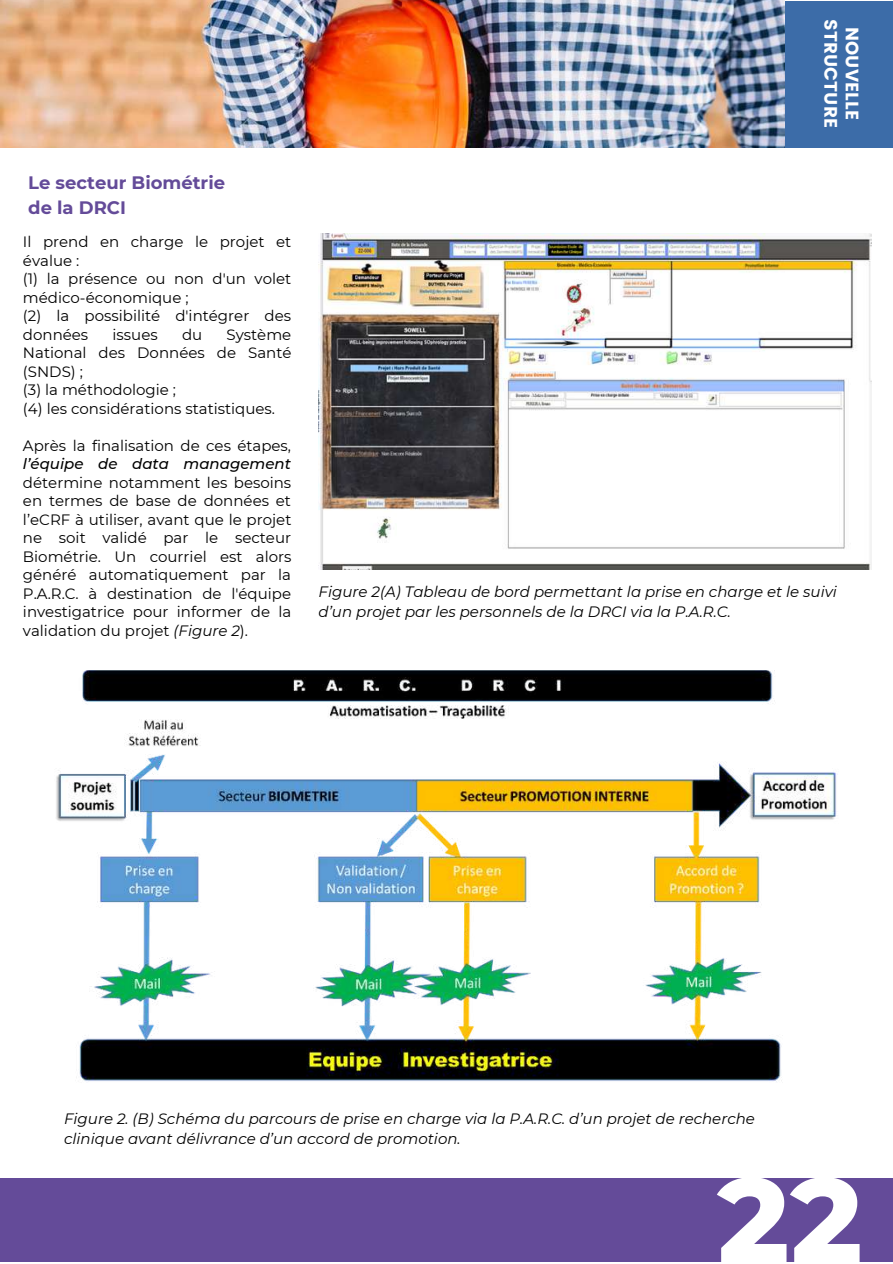
<style>
.page{position:relative;width:893px;height:1264px;background:#fff}
.page>*{position:absolute;margin:0;border:0;box-sizing:border-box;transform-origin:0 0}
.t1{font:800 119.85px "Montserrat";color:#fff}
.t2{font:700 18px/24.8px "Montserrat";color:#644b99}
.t3{font:18px/21.3px "Poppins";letter-spacing:.01em;color:#fff;text-align:center}
.t4{font:15px/18.5px "Montserrat";color:#000}
.t5{font:italic 15px/20.2px "Montserrat";color:#000}
.t6{font:italic 500 15px "Montserrat";color:#000}
.s1{font-style:italic}
</style>
<div class="page">
<div style="left:0;top:1178px;width:892px;height:83px;background:#644b99"></div>
<img style="left:56px;top:670px;width:782px;height:412px">
<img style="left:318px;top:233px;width:553px;height:336px">
<div style="left:0;top:1px;width:892px;height:146px;background:#3c6ca8"></div>
<img style="left:0;top:0;width:784px;height:147px">
<p class="t2" style="left:28px;top:170px;width:198px">Le secteur Biométrie de la DRCI</p>
<p class="t4" style="left:23px;top:232px;width:270px">Il prend en charge le projet et évalue :<br>(1) la présence ou non d'un volet médico-économique ;<br>(2) la possibilité d'intégrer des données</p>
<p class="t4" style="left:112px;top:325px;width:47px">issues</p>
<p class="t4" style="left:182px;top:325px;width:22px">du</p>
<p class="t4" style="left:23px;top:325px;width:270px;text-indent:203px">Système<br>National des Données de Santé (SNDS) ;<br>(3) la méthodologie ;<br>(4) les considérations statistiques.</p>
<p class="t4" style="left:23px;top:436px;width:270px">Après la finalisation de ces étapes,</p>
<p class="t6" style="left:23px;top:454px;width:269px">l’équipe de data management</p>
<p class="t4" style="left:23px;top:473px;width:270px;text-align:justify">détermine notamment les besoins en termes de base de données et l’eCRF à utiliser, avant que le projet ne soit validé par le secteur Biométrie. Un courriel est alors généré automatiquement par la P.A.R.C. à destination de l'équipe investigatrice pour informer de la validation du projet <span class="s1">(Figure 2</span>).</p>
<p class="t3" style="left:862px;top:19px;width:111px;rotate:90deg">NOUVELLE<br>STRUCTURE</p>
<p class="t5" style="left:318px;top:581px;width:520px">Figure 2(A) Tableau de bord permettant la prise en charge et le suivi d’un projet par les personnels de la DRCI via la P.A.R.C.</p>
<p class="t5" style="left:64px;top:1108px;width:692px">Figure 2. (B) Schéma du parcours de prise en charge via la P.A.R.C. d’un projet de recherche clinique avant délivrance d’un accord de promotion.</p>
<h1 class="t1" style="left:717px;top:1146px;width:146px">22</h1>
</div>
